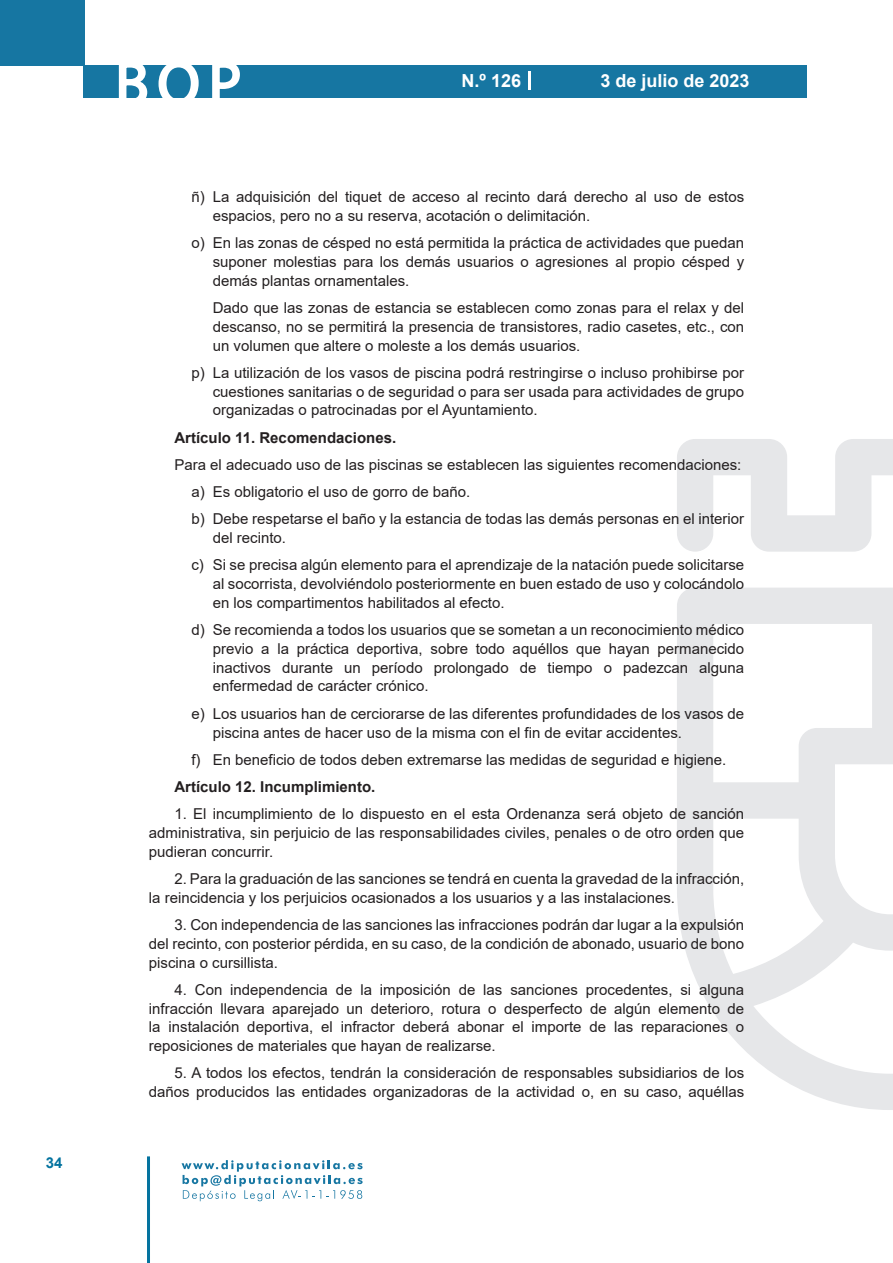
<style>
.page{position:relative;width:893px;height:1263px;background:#fff}
.page>*{position:absolute;margin:0;border:0;box-sizing:border-box;transform-origin:0 0}
.t1{font:500 61.5px "Avant Garde";color:#fff}
.t2{font:700 18px "Arial";color:#fff}
.texto_normal{font:15px/18.8px "Arial";color:#231f20;text-align:justify}
.Lista_a__Lvl_1{font:15px/18.8px "Arial";color:#231f20}
.texto_normal-2{font:700 15px "Arial";color:#231f20}
.t3{font:700 15px "Arial";color:#04739f}
</style>
<div class="page">
<div style="left:0;top:0;width:85px;height:65px;background:#1676a2"></div>
<div style="left:84px;top:65px;width:723px;height:33px;background:#1676a2"></div>
<svg style="left:118px;top:65px;width:30px;height:33px"></svg>
<svg style="left:158px;top:65px;width:41px;height:33px"></svg>
<svg style="left:212px;top:65px;width:28px;height:33px"></svg>
<svg style="left:182px;top:1160px;width:181px;height:41px"></svg>
<hr style="left:147px;top:1156px;width:3px;height:107px;background:#04739f">
<svg style="left:529px;top:71px;width:2px;height:19px"></svg>
<svg style="left:677px;top:439px;width:216px;height:671px"></svg>
<p class="t3" style="left:46px;top:1152px;width:18px">34</p>
<h1 class="t1" style="left:115px;top:46px;width:128px">BOP</h1>
<p class="t2" style="left:462px;top:68px;width:61px">N.º 126</p>
<p class="t2" style="left:600px;top:68px;width:151px">3 de julio de 2023</p>
<p class="Lista_a__Lvl_1" style="left:213px;top:188px;width:533px;text-indent:-21px">ñ) La adquisición del tiquet de acceso al recinto dará derecho al uso de estos espacios, pero no a su reserva, acotación o delimitación.</p>
<p class="texto_normal" style="left:213px;top:234px;width:533px;text-indent:-21px">o) En las zonas de césped no está permitida la práctica de actividades que puedan suponer molestias para los demás usuarios o agresiones al propio césped y demás plantas ornamentales.</p>
<p class="texto_normal" style="left:213px;top:298px;width:533px">Dado que las zonas de estancia se establecen como zonas para el relax y del descanso, no se permitirá la presencia de transistores, radio casetes, etc., con un volumen que altere o moleste a los demás usuarios.</p>
<p class="texto_normal" style="left:213px;top:363px;width:533px;text-indent:-21px">p) La utilización de los vasos de piscina podrá restringirse o incluso prohibirse por cuestiones sanitarias o de seguridad o para ser usada para actividades de grupo organizadas o patrocinadas por el Ayuntamiento.</p>
<p class="texto_normal-2" style="left:174px;top:427px;width:223px">Artículo 11. Recomendaciones.</p>
<p class="texto_normal" style="left:174px;top:455px;width:568px">Para el adecuado uso de las piscinas se establecen las siguientes recomendaciones:</p>
<p class="texto_normal" style="left:191px;top:482px;width:280px">a) Es obligatorio el uso de gorro de baño.</p>
<p class="texto_normal" style="left:213px;top:510px;width:533px;text-indent:-21px">b) Debe respetarse el baño y la estancia de todas las demás personas en el interior del recinto.</p>
<p class="texto_normal" style="left:213px;top:556px;width:533px;text-indent:-21px">c) Si se precisa algún elemento para el aprendizaje de la natación puede solicitarse al socorrista, devolviéndolo posteriormente en buen estado de uso y colocándolo en los compartimentos habilitados al efecto.</p>
<p class="texto_normal" style="left:213px;top:620px;width:533px;text-indent:-21px">d) Se recomienda a todos los usuarios que se sometan a un reconocimiento médico previo a la práctica deportiva, sobre todo aquéllos que hayan permanecido inactivos durante un período prolongado de tiempo o padezcan alguna enfermedad de carácter crónico.</p>
<p class="texto_normal" style="left:213px;top:704px;width:533px;text-indent:-21px">e) Los usuarios han de cerciorarse de las diferentes profundidades de los vasos de piscina antes de hacer uso de la misma con el fin de evitar accidentes.</p>
<p class="texto_normal" style="left:191px;top:750px;width:536px">f) En beneficio de todos deben extremarse las medidas de seguridad e higiene.</p>
<p class="texto_normal-2" style="left:174px;top:776px;width:202px">Artículo 12. Incumplimiento.</p>
<p class="texto_normal" style="left:149px;top:804px;width:597px;text-indent:26px">1. El incumplimiento de lo dispuesto en el esta Ordenanza será objeto de sanción administrativa, sin perjuicio de las responsabilidades civiles, penales o de otro orden que pudieran concurrir.</p>
<p class="texto_normal" style="left:149px;top:869px;width:597px;text-indent:26px">2. Para la graduación de las sanciones se tendrá en cuenta la gravedad de la infracción, la reincidencia y los perjuicios ocasionados a los usuarios y a las instalaciones.</p>
<p class="texto_normal" style="left:149px;top:915px;width:597px;text-indent:26px">3. Con independencia de las sanciones las infracciones podrán dar lugar a la expulsión del recinto, con posterior pérdida, en su caso, de la condición de abonado, usuario de bono piscina o cursillista.</p>
<p class="texto_normal" style="left:149px;top:980px;width:597px;text-indent:26px">4. Con independencia de la imposición de las sanciones procedentes, si alguna infracción llevara aparejado un deterioro, rotura o desperfecto de algún elemento de la instalación deportiva, el infractor deberá abonar el importe de las reparaciones o reposiciones de materiales que hayan de realizarse.</p>
<p class="texto_normal" style="left:149px;top:1063px;width:597px;text-align:right">5. A todos los efectos, tendrán la consideración de responsables subsidiarios de los daños producidos las entidades organizadoras de la actividad o, en su caso, aquéllas</p>
</div>
